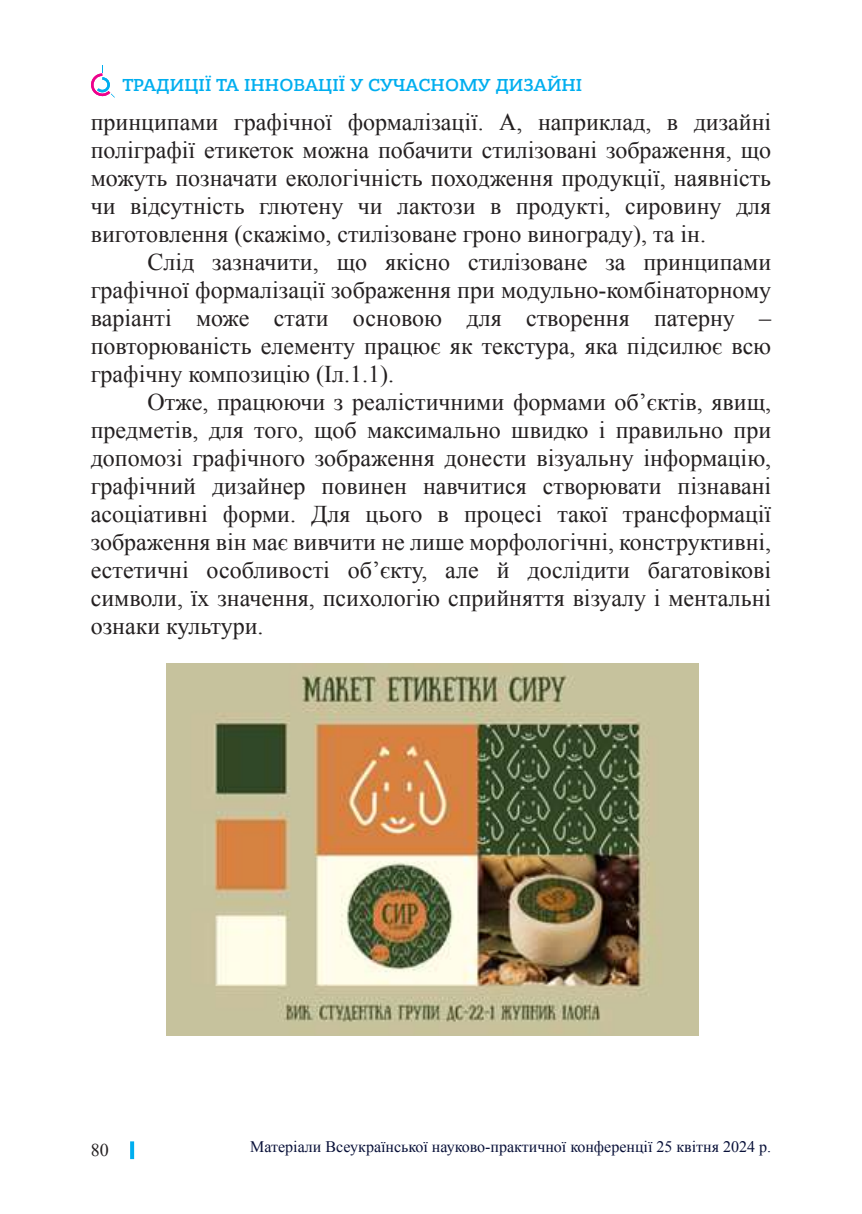
<style>
.page{position:relative;width:862px;height:1214px;background:#fff}
.page>*{position:absolute;margin:0;border:0;box-sizing:border-box;transform-origin:0 0}
.t1{font:24px/28px "Times New Roman";color:#231f20;text-align:justify}
.t2{font:500 18.4px "Bandera Pro";color:#00aeef}
.t3{font:18px "Times New Roman";color:#231f20}
.t4{font:16px "Times New Roman";color:#081038}
</style>
<div class="page">
<svg style="left:130px;top:1141px;width:4px;height:17px"></svg>
<svg style="left:91px;top:65px;width:24px;height:33px"></svg>
<img style="left:167px;top:663px;width:531px;height:372px">
<p class="t2" style="left:123px;top:76px;width:461px">ТРАДИЦІЇ ТА ІННОВАЦІЇ У СУЧАСНОМУ ДИЗАЙНІ</p>
<p class="t1" style="left:91px;top:108px;width:682px">принципами графічної формалізації. А, наприклад, в дизайні поліграфії етикеток можна побачити стилізовані зображення, що можуть позначати екологічність походження продукції, наявність чи відсутність глютену чи лактози в продукті, сировину для виготовлення (скажімо, стилізоване гроно винограду), та ін.</p>
<p class="t1" style="left:91px;top:248px;width:682px;text-indent:57px">Слід зазначити, що якісно стилізоване за принципами графічної формалізації зображення при модульно-комбінаторному варіанті може стати основою для створення патерну – повторюваність елементу працює як текстура, яка підсилює всю графічну композицію (Іл.1.1).</p>
<p class="t1" style="left:91px;top:388px;width:682px;text-indent:57px">Отже, працюючи з реалістичними формами об’єктів, явищ, предметів, для того, щоб максимально швидко і правильно при допомозі графічного зображення донести візуальну інформацію, графічний дизайнер повинен навчитися створювати пізнавані асоціативні форми. Для цього в процесі такої трансформації зображення він має вивчити не лише морфологічні, конструктивні, естетичні особливості об’єкту, але й дослідити багатовікові символи, їх значення, психологію сприйняття візуалу і ментальні ознаки культури.</p>
<p class="t3" style="left:91px;top:1137px;width:19px">80</p>
<p class="t4" style="left:250px;top:1136px;width:522px">Матеріали Всеукраїнської науково-практичної конференції 25 квітня 2024 р.</p>
</div>
